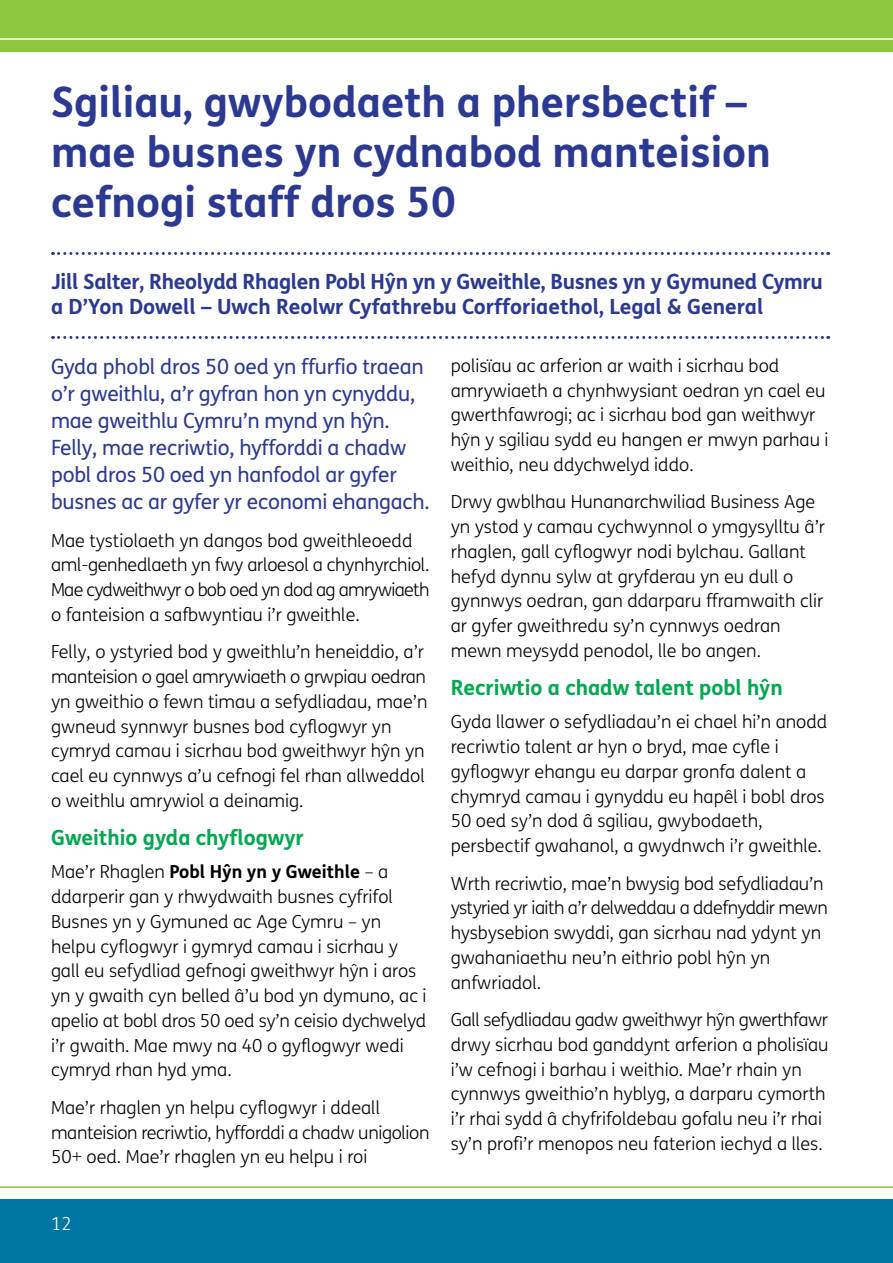
<style>
.page{position:relative;width:893px;height:1263px;background:#fff}
.page>*{position:absolute;margin:0;border:0;box-sizing:border-box;transform-origin:0 0}
.t1{font:700 42px/50.4px "FS Me";color:#2b3990}
.t2{font:21px/27px "FS Me";letter-spacing:-.01em;color:#2b3990}
.t3{font:700 21px/25.2px "FS Me";letter-spacing:-.015em;color:#2b3990}
.t4{font:700 21px "FS Me";color:#00a651}
.t5{font:300 18px/24.8px "FS Me";color:#000}
.t6{font:300 18px "FS Me";color:#fff}
.s1{font-weight:700}
</style>
<div class="page">
<div style="left:0;top:0;width:893px;height:51px;background:#8dc63f"></div>
<hr style="left:0;top:38px;width:893px;height:2px;background:#fff">
<div style="left:0;top:1199px;width:893px;height:64px;background:#0076a3"></div>
<hr style="left:0;top:1186px;width:893px;height:2px;background:#8dc63f">
<svg style="left:53px;top:252px;width:776px;height:3px"></svg>
<svg style="left:53px;top:336px;width:776px;height:3px"></svg>
<h1 class="t1" style="left:51px;top:74px;width:721px">Sgiliau, gwybodaeth a phersbectif – mae busnes yn cydnabod manteision cefnogi staff dros 50</h1>
<p class="t3" style="left:51px;top:268px;width:773px">Jill Salter, Rheolydd Rhaglen Pobl Hŷn yn y Gweithle, Busnes yn y Gymuned Cymru a D’Yon Dowell – Uwch Reolwr Cyfathrebu Corfforiaethol, Legal &amp; General</p>
<p class="t2" style="left:51px;top:353px;width:380px">Gyda phobl dros 50 oed yn ffurfio traean o’r gweithlu, a’r gyfran hon yn cynyddu, mae gweithlu Cymru’n mynd yn hŷn.<br>Felly, mae recriwtio, hyfforddi a chadw pobl dros 50 oed yn hanfodol ar gyfer busnes ac ar gyfer yr economi ehangach.</p>
<p class="t5" style="left:51px;top:527px;width:380px">Mae tystiolaeth yn dangos bod gweithleoedd aml-genhedlaeth yn fwy arloesol a chynhyrchiol.<br>Mae cydweithwyr o bob oed yn dod ag amrywiaeth o fanteision a safbwyntiau i’r gweithle.</p>
<p class="t5" style="left:51px;top:639px;width:378px">Felly, o ystyried bod y gweithlu’n heneiddio, a’r manteision o gael amrywiaeth o grwpiau oedran yn gweithio o fewn timau a sefydliadau, mae’n gwneud synnwyr busnes bod cyflogwyr yn cymryd camau i sicrhau bod gweithwyr hŷn yn cael eu cynnwys a’u cefnogi fel rhan allweddol o weithlu amrywiol a deinamig.</p>
<p class="t4" style="left:51px;top:821px;width:254px">Gweithio gyda chyflogwyr</p>
<p class="t5" style="left:51px;top:859px;width:377px">Mae’r Rhaglen <span class="s1">Pobl Hŷn yn y Gweithle</span> – a ddarperir gan y rhwydwaith busnes cyfrifol Busnes yn y Gymuned ac Age Cymru – yn helpu cyflogwyr i gymryd camau i sicrhau y gall eu sefydliad gefnogi gweithwyr hŷn i aros yn y gwaith cyn belled â’u bod yn dymuno, ac i apelio at bobl dros 50 oed sy’n ceisio dychwelyd i’r gwaith. Mae mwy na 40 o gyflogwyr wedi cymryd rhan hyd yma.</p>
<p class="t5" style="left:51px;top:1095px;width:380px">Mae’r rhaglen yn helpu cyflogwyr i ddeall manteision recriwtio, hyfforddi a chadw unigolion<br>50+ oed. Mae’r rhaglen yn eu helpu i roi</p>
<p class="t6" style="left:51px;top:1211px;width:22px">12</p>
<p class="t5" style="left:451px;top:353px;width:379px">polisïau ac arferion ar waith i sicrhau bod amrywiaeth a chynhwysiant oedran yn cael eu gwerthfawrogi; ac i sicrhau bod gan weithwyr hŷn y sgiliau sydd eu hangen er mwyn parhau i weithio, neu ddychwelyd iddo.</p>
<p class="t5" style="left:451px;top:489px;width:376px">Drwy gwblhau Hunanarchwiliad Business Age yn ystod y camau cychwynnol o ymgysylltu â’r rhaglen, gall cyflogwyr nodi bylchau. Gallant hefyd dynnu sylw at gryfderau yn eu dull o gynnwys oedran, gan ddarparu fframwaith clir ar gyfer gweithredu sy’n cynnwys oedran mewn meysydd penodol, lle bo angen.</p>
<p class="t4" style="left:451px;top:671px;width:334px">Recriwtio a chadw talent pobl hŷn</p>
<p class="t5" style="left:451px;top:709px;width:378px">Gyda llawer o sefydliadau’n ei chael hi’n anodd recriwtio talent ar hyn o bryd, mae cyfle i gyflogwyr ehangu eu darpar gronfa dalent a chymryd camau i gynyddu eu hapêl i bobl dros 50 oed sy’n dod â sgiliau, gwybodaeth, persbectif gwahanol, a gwydnwch i’r gweithle.</p>
<p class="t5" style="left:451px;top:870px;width:379px">Wrth recriwtio, mae’n bwysig bod sefydliadau’n ystyried yr iaith a’r delweddau a ddefnyddir mewn hysbysebion swyddi, gan sicrhau nad ydynt yn gwahaniaethu neu’n eithrio pobl hŷn yn anfwriadol.</p>
<p class="t5" style="left:451px;top:1007px;width:379px">Gall sefydliadau gadw gweithwyr hŷn gwerthfawr drwy sicrhau bod ganddynt arferion a pholisïau i’w cefnogi i barhau i weithio. Mae’r rhain yn cynnwys gweithio’n hyblyg, a darparu cymorth i’r rhai sydd â chyfrifoldebau gofalu neu i’r rhai sy’n profi’r menopos neu faterion iechyd a lles.</p>
</div>
